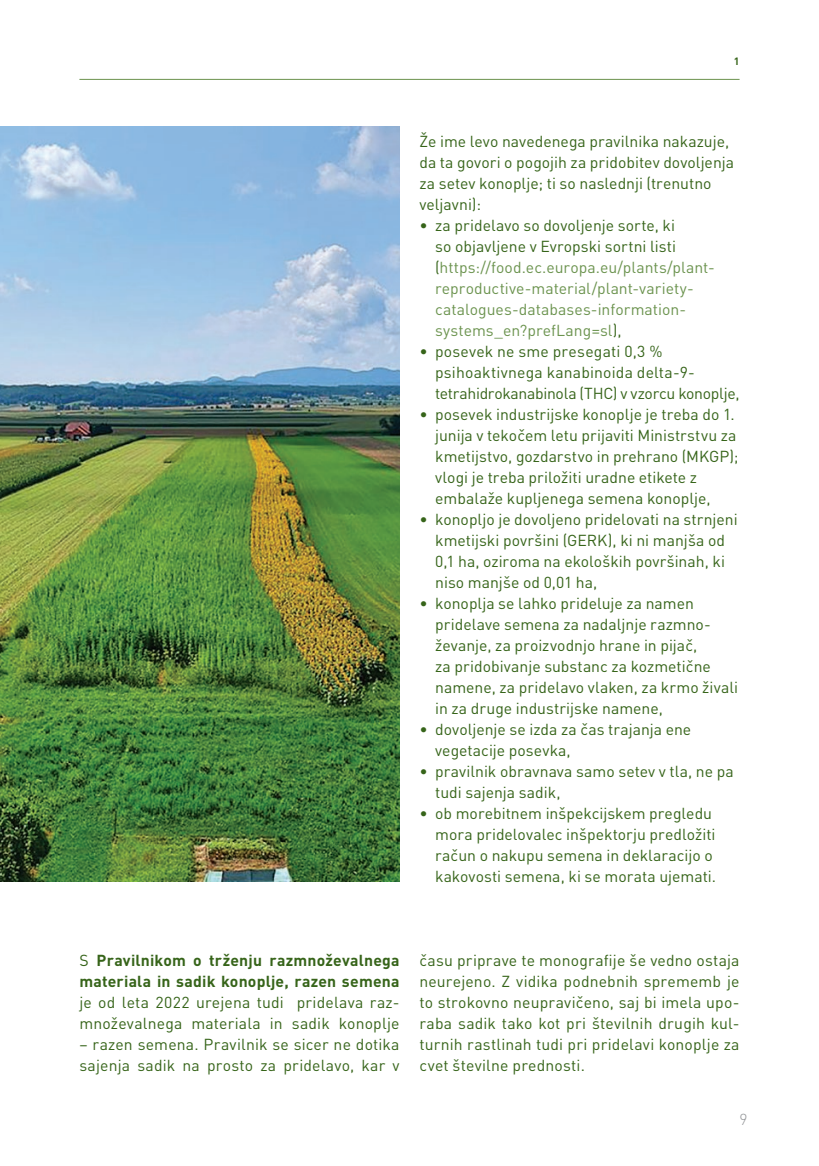
<style>
.page{position:relative;width:819px;height:1166px;background:#fff}
.page>*{position:absolute;margin:0;border:0;box-sizing:border-box;transform-origin:0 0}
.t1{font:15.75px/21px "DIN Pro";letter-spacing:.005em;color:#366419}
.t2{font:15.75px/21px "DIN Pro";color:#6b934e}
.t3{font:300 15.75px "DIN Pro";color:#939598}
.t4{font:700 10.5px "DIN Pro";color:#366419}
.s1{color:#366419}
.s2{font-weight:700}
</style>
<div class="page">
<img style="left:0;top:126px;width:399px;height:756px">
<svg style="left:0;top:501px;width:1px;height:381px"></svg>
<hr style="left:79px;top:79px;width:660px;height:1px;background:#6b934e">
<p class="t4" style="left:733px;top:54px;width:7px">1</p>
<p class="t1" style="left:419px;top:130px;width:316px">Že ime levo navedenega pravilnika nakazuje, da ta govori o pogojih za pridobitev dovoljenja za setev konoplje; ti so naslednji (trenutno veljavni):</p>
<p class="t2" style="left:435px;top:214px;width:281px;text-indent:-16px"><span class="s1">• za pridelavo so dovoljenje sorte, ki<br>so objavljene v Evropski sortni listi (</span>https://food.ec.europa.eu/plants/plant&shy;reproductive-material/plant-variety&shy;catalogues-databases-information&shy;systems_en?prefLang=sl<span class="s1">),</span></p>
<p class="t1" style="left:435px;top:340px;width:306px;text-indent:-16px">• posevek ne sme presegati 0,3 % psihoaktivnega kanabinoida delta-9- tetrahidrokanabinola (THC) v vzorcu konoplje,</p>
<p class="t1" style="left:435px;top:403px;width:305px;text-indent:-16px">• posevek industrijske konoplje je treba do 1. junija v tekočem letu prijaviti Ministrstvu za kmetijstvo, gozdarstvo in prehrano (MKGP); vlogi je treba priložiti uradne etikete z embalaže kupljenega semena konoplje,</p>
<p class="t1" style="left:435px;top:508px;width:304px;text-indent:-16px">• konopljo je dovoljeno pridelovati na strnjeni kmetijski površini (GERK), ki ni manjša od 0,1 ha, oziroma na ekoloških površinah, ki niso manjše od 0,01 ha,</p>
<p class="t1" style="left:435px;top:592px;width:304px;text-indent:-16px">• konoplja se lahko prideluje za namen pridelave semena za nadaljnje razmno&shy;ževanje, za proizvodnjo hrane in pijač,<br>za pridobivanje substanc za kozmetične namene, za pridelavo vlaken, za krmo živali in za druge industrijske namene,</p>
<p class="t1" style="left:435px;top:718px;width:257px;text-indent:-16px">• dovoljenje se izda za čas trajanja ene vegetacije posevka,</p>
<p class="t1" style="left:435px;top:760px;width:300px;text-indent:-16px">• pravilnik obravnava samo setev v tla, ne pa tudi sajenja sadik,</p>
<p class="t1" style="left:435px;top:802px;width:282px;text-indent:-16px">• ob morebitnem inšpekcijskem pregledu mora pridelovalec inšpektorju predložiti račun o nakupu semena in deklaracijo o kakovosti semena, ki se morata ujemati.</p>
<p class="t1" style="left:79px;top:949px;width:321px">S <span class="s2">Pravilnikom o trženju razmnoževalnega materiala in sadik konoplje, razen semena </span>je od leta 2022 urejena tudi pridelava raz&shy;množevalnega materiala in sadik konoplje</p>
<p class="t1" style="left:79px;top:1033px;width:322px">– razen semena. Pravilnik se sicer ne dotika sajenja sadik na prosto za pridelavo, kar v</p>
<p class="t1" style="left:419px;top:949px;width:321px">času priprave te monografije še vedno ostaja neurejeno. Z vidika podnebnih sprememb je to strokovno neupravičeno, saj bi imela upo&shy;raba sadik tako kot pri številnih drugih kul&shy;turnih rastlinah tudi pri pridelavi konoplje za cvet številne prednosti.</p>
<p class="t3" style="left:739px;top:1109px;width:10px">9</p>
</div>
